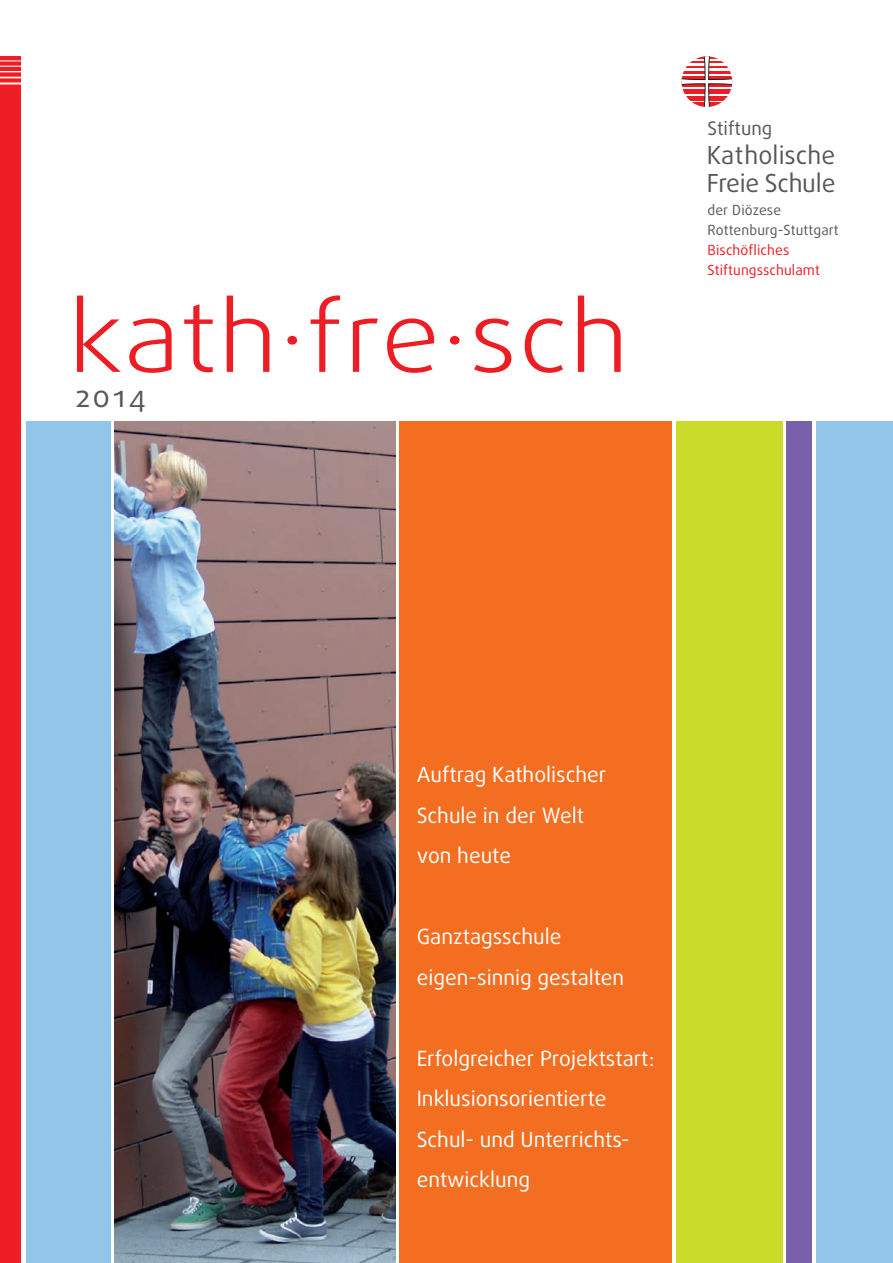
<style>
.page{position:relative;width:893px;height:1263px;background:#fff}
.page>*{position:absolute;margin:0;border:0;box-sizing:border-box;transform-origin:0 0}
.t1{font:300 97.2px "Daxline";letter-spacing:.01em;color:#ee1d23;scale:1.11 1}
.t2{font:30px "Daxline SC";color:#57585a}
.t3{font:24.9px/28.3px "Daxline";color:#57585a}
.t4{font:21px/40.5px "Daxline";color:#fff}
.t5{font:18.75px "Daxline";color:#57585a}
.t6{font:13.95px/19.8px "Daxline";letter-spacing:.01em;color:#57585a}
.t7{font:13.95px/19.8px "Daxline";letter-spacing:.01em;color:#ee1d23}
</style>
<div class="page">
<img style="left:115px;top:421px;width:280px;height:842px">
<div style="left:400px;top:421px;width:272px;height:842px;background:#f36e21"></div>
<div style="left:816px;top:421px;width:77px;height:842px;background:#92c5ea"></div>
<div style="left:676px;top:421px;width:106px;height:842px;background:#cadb2a"></div>
<div style="left:787px;top:421px;width:25px;height:842px;background:#7960aa"></div>
<div style="left:26px;top:421px;width:85px;height:842px;background:#92c5ea"></div>
<svg style="left:681px;top:56px;width:51px;height:51px"></svg>
<div style="left:0;top:56px;width:21px;height:1207px;background:#ee1d23"></div>
<svg style="left:0;top:61px;width:21px;height:23px"></svg>
<h1 class="t1" style="left:68px;top:277px;width:507px">kath∧fre∧sch</h1>
<h2 class="t2" style="left:74px;top:378px;width:74px">2014</h2>
<p class="t5" style="left:708px;top:117px;width:66px">Stiftung</p>
<p class="t3" style="left:707px;top:141px;width:130px">Katholische<br>Freie Schule</p>
<p class="t6" style="left:707px;top:200px;width:133px">der Diözese<br>Rottenburg-Stuttgart</p>
<p class="t7" style="left:707px;top:240px;width:114px">Bischöfliches<br>Stiftungsschulamt</p>
<p class="t4" style="left:417px;top:754px;width:191px">Auftrag Katholischer<br>Schule in der Welt von heute</p>
<p class="t4" style="left:417px;top:916px;width:209px">Ganztagsschule eigen-sinnig gestalten</p>
<p class="t4" style="left:417px;top:1038px;width:240px">Erfolgreicher Projektstart:<br>Inklusionsorientierte<br>Schul- und Unterrichts&shy;entwicklung</p>
</div>
